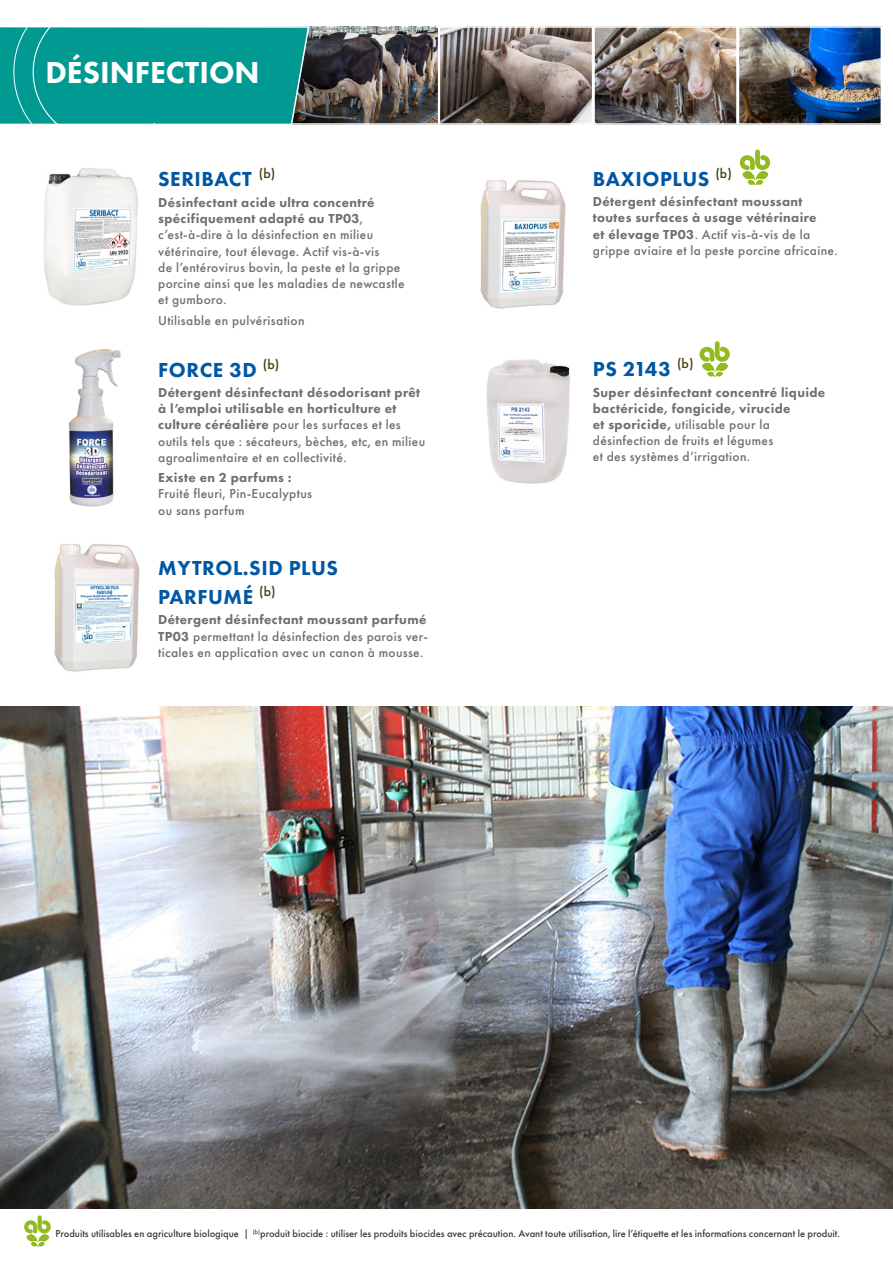
<style>
.page{position:relative;width:893px;height:1263px;background:#fff}
.page>*{position:absolute;margin:0;border:0;box-sizing:border-box;transform-origin:0 0}
.t1{font:800 31.5px "Futura PT";color:#fff}
.t2{font:800 21px/28.8px "Futura PT";letter-spacing:.025em;color:#0057a4}
.t3{font:500 13.5px/16.2px "Futura PT";letter-spacing:.025em;color:#706f6f}
.t4{font:800 13.5px/16.2px "Futura PT";letter-spacing:.025em;color:#706f6f}
.t5{font:500 10.5px "Futura PT";color:#3c3c3b}
.s1{font-weight:800}
.s2{font-weight:500}
</style>
<div class="page">
<img style="left:310px;top:29px;width:126px;height:93px">
<div style="left:269px;top:26px;width:170px;height:99px;border:2px solid #fff"></div>
<svg style="left:442px;top:29px;width:148px;height:93px;background:#776b66"></svg>
<div style="left:439px;top:26px;width:154px;height:99px;border:2px solid #fff"></div>
<img style="left:596px;top:29px;width:139px;height:93px">
<div style="left:593px;top:26px;width:145px;height:99px;border:2px solid #fff"></div>
<img style="left:741px;top:29px;width:138px;height:93px">
<div style="left:738px;top:26px;width:144px;height:99px;border:2px solid #fff"></div>
<svg style="left:0;top:26px;width:310px;height:99px;background:#0c9b94"></svg>
<img style="left:44px;top:168px;width:94px;height:138px">
<img style="left:69px;top:349px;width:52px;height:158px">
<img style="left:54px;top:544px;width:86px;height:128px">
<img style="left:480px;top:180px;width:86px;height:129px">
<img style="left:486px;top:359px;width:84px;height:125px">
<img style="left:0;top:706px;width:893px;height:503px">
<svg style="left:740px;top:150px;width:30px;height:36px"></svg>
<svg style="left:24px;top:1215px;width:27px;height:32px"></svg>
<svg style="left:699px;top:341px;width:31px;height:36px"></svg>
<h1 class="t1" style="left:45px;top:53px;width:216px">DÉSINFECTION</h1>
<h2 class="t2" style="left:158px;top:165px;width:119px">SERIBACT <sup>(b)</sup></h2>
<p class="t3" style="left:158px;top:194px;width:248px"><span class="s1">Désinfectant acide ultra concentré spécifiquement adapté au TP03</span>, c’est-à-dire à la désinfection en milieu vétérinaire, tout élevage. Actif vis-à-vis<br>de l’entérovirus bovin, la peste et la grippe porcine ainsi que les maladies de newcastle et gumboro.</p>
<p class="t3" style="left:158px;top:312px;width:148px">Utilisable en pulvérisation</p>
<h2 class="t2" style="left:158px;top:355px;width:123px">FORCE 3D <sup>(b)</sup></h2>
<p class="t3" style="left:158px;top:384px;width:269px"><span class="s1">Détergent désinfectant désodorisant prêt à l’emploi utilisable en horticulture et culture céréalière</span> pour les surfaces et les outils tels que : sécateurs, bèches, etc, en milieu agroalimentaire et en collectivité.</p>
<p class="t4" style="left:158px;top:469px;width:135px">Existe en 2 parfums :</p>
<p class="t3" style="left:158px;top:486px;width:155px">Fruité fleuri, Pin-Eucalyptus ou sans parfum</p>
<h2 class="t2" style="left:158px;top:553px;width:181px">MYTROL.SID PLUS<br>PARFUMÉ <sup>(b)</sup></h2>
<p class="t3" style="left:158px;top:612px;width:271px"><span class="s1">Détergent désinfectant moussant parfumé<br>TP03</span> permettant la désinfection des parois ver&shy;ticales en application avec un canon à mousse.</p>
<h2 class="t2" style="left:593px;top:164px;width:141px">BAXIOPLUS <sup>(b)</sup></h2>
<p class="t4" style="left:593px;top:193px;width:246px">Détergent désinfectant moussant toutes surfaces à usage vétérinaire<br>et élevage TP03<span class="s2">. Actif vis-à-vis de la grippe aviaire et la peste porcine africaine.</span></p>
<h2 class="t2" style="left:593px;top:354px;width:102px">PS 2143 <sup>(b)</sup></h2>
<p class="t4" style="left:593px;top:384px;width:234px">Super désinfectant concentré liquide bactéricide, fongicide, virucide<br>et sporicide, <span class="s2">utilisable pour la désinfection de fruits et légumes<br>et des systèmes d’irrigation.</span></p>
<p class="t5" style="left:56px;top:1227px;width:185px">Produits utilisables en agriculture biologique</p>
<p class="t5" style="left:253px;top:1227px;width:588px"><sup>(b)</sup>produit biocide : utiliser les produits biocides avec précaution. Avant toute utilisation, lire l’étiquette et les informations concernant le produit.</p>
</div>
